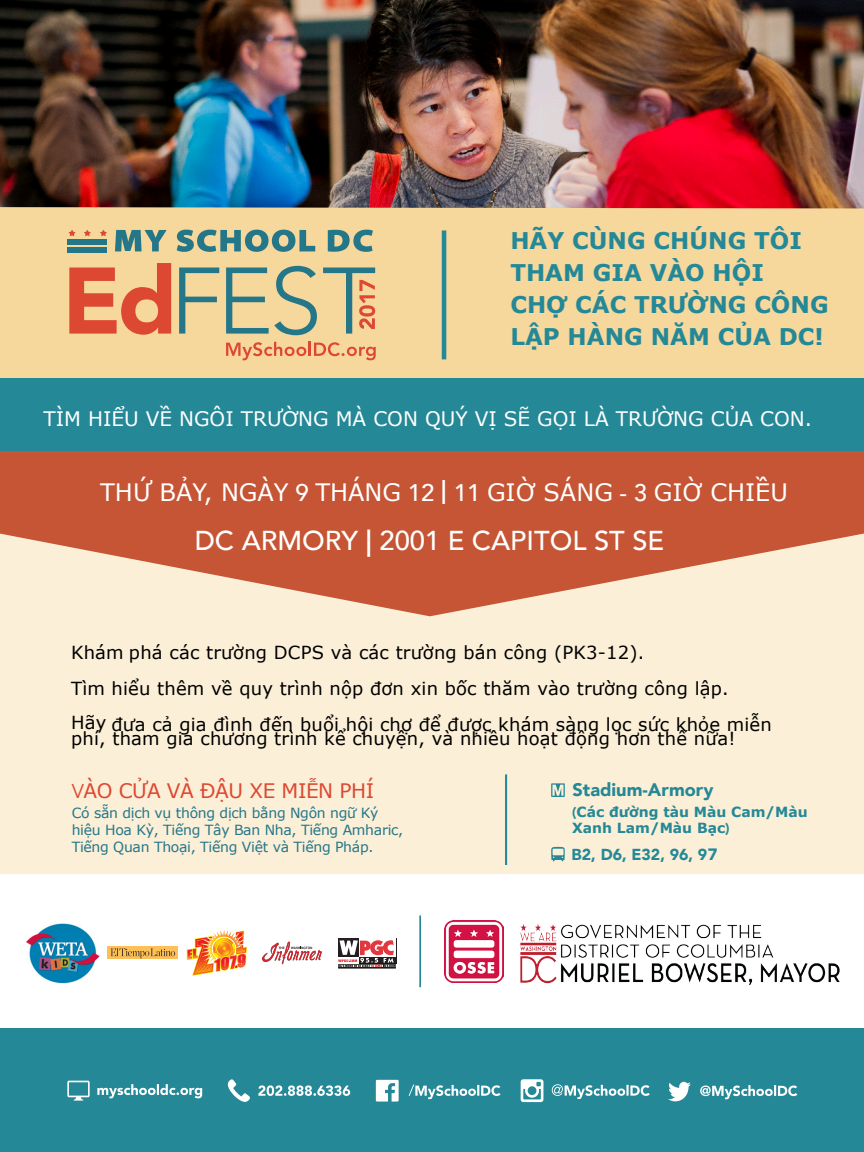
<style>
.page{position:relative;width:864px;height:1152px;background:#fff}
.page>*{position:absolute;margin:0;border:0;box-sizing:border-box;transform-origin:0 0}
.t1{font:500 27.2px "Avenir";color:#fff}
.t2{font:24px "Verdana";color:#fff}
.t3{font:700 23px/32px "Verdana";color:#248897}
.t4{font:20px "Verdana";color:#fff}
.t5{font:20px "Verdana";letter-spacing:-.02em;color:#dd4832}
.t6{font:900 18.2px "Avenir";color:#248897}
.t7{font:18px/36px "Verdana";letter-spacing:.01em;color:#000}
.t8{font:900 15.8px "Avenir";color:#248897}
.t9{font:14px "Verdana";letter-spacing:-.02em;color:#247689}
.t10{font:700 14px "Verdana";color:#248897}
.s1{font-family:"Avenir";font-weight:500}
.s2{font-family:"Avenir";font-weight:800}
.s3{font-weight:800}
.s4{font-family:"Avenir"}
.s5{font-family:"Avenir";font-weight:900}
.s6{font-size:16.4px}
</style>
<div class="page">
<img style="left:0;top:0;width:864px;height:207px">
<div style="left:0;top:616px;width:864px;height:258px;background:#fbefd7"></div>
<svg style="left:0;top:451px;width:864px;height:165px;background:#d27b5c"></svg>
<div style="left:0;top:207px;width:864px;height:171px;background:#f6d79c"></div>
<div style="left:0;top:378px;width:864px;height:73px;background:#248897"></div>
<svg style="left:69px;top:263px;width:102px;height:72px;background:#e7845e"></svg>
<svg style="left:179px;top:268px;width:40px;height:66px;background:#b9bb96"></svg>
<svg style="left:226px;top:266px;width:91px;height:69px;background:#b7b996"></svg>
<svg style="left:226px;top:342px;width:150px;height:18px;background:#eead7d"></svg>
<svg style="left:115px;top:230px;width:51px;height:21px"></svg>
<svg style="left:177px;top:230px;width:138px;height:22px;background:#81a191"></svg>
<svg style="left:328px;top:230px;width:45px;height:22px"></svg>
<div style="left:68px;top:247px;width:39px;height:5px;background:#247689"></div>
<div style="left:68px;top:239px;width:39px;height:5px;background:#247689"></div>
<svg style="left:69px;top:230px;width:7px;height:6px"></svg>
<svg style="left:84px;top:230px;width:7px;height:6px"></svg>
<svg style="left:100px;top:230px;width:7px;height:6px"></svg>
<svg style="left:323px;top:268px;width:52px;height:66px;background:#cbb68d"></svg>
<hr style="left:442px;top:230px;width:4px;height:129px;background:#248897">
<hr style="left:505px;top:774px;width:2px;height:91px;background:#248998">
<svg style="left:551px;top:783px;width:14px;height:14px"></svg>
<svg style="left:551px;top:847px;width:14px;height:14px"></svg>
<div style="left:0;top:1029px;width:864px;height:123px;background:#248897"></div>
<svg style="left:67px;top:1081px;width:23px;height:20px"></svg>
<svg style="left:97px;top:1084px;width:105px;height:14px"></svg>
<svg style="left:668px;top:1082px;width:23px;height:19px"></svg>
<svg style="left:700px;top:1085px;width:97px;height:14px"></svg>
<svg style="left:376px;top:1080px;width:23px;height:22px"></svg>
<svg style="left:409px;top:1084px;width:92px;height:15px"></svg>
<svg style="left:521px;top:1079px;width:22px;height:23px"></svg>
<svg style="left:552px;top:1084px;width:98px;height:15px"></svg>
<svg style="left:258px;top:1085px;width:92px;height:11px"></svg>
<svg style="left:228px;top:1079px;width:22px;height:23px"></svg>
<img style="left:444px;top:920px;width:59px;height:63px">
<hr style="left:419px;top:915px;width:2px;height:72px;background:#248998">
<img style="left:26px;top:923px;width:74px;height:60px">
<svg style="left:187px;top:930px;width:60px;height:46px"></svg>
<svg style="left:262px;top:941px;width:60px;height:23px"></svg>
<svg style="left:338px;top:938px;width:59px;height:31px"></svg>
<div style="left:338px;top:938px;width:58px;height:26px;background:#231f20"></div>
<div style="left:359px;top:939px;width:36px;height:18px;background:#fff"></div>
<hr style="left:338px;top:967px;width:58px;height:1px;background:#040503">
<svg style="left:338px;top:940px;width:58px;height:27px"></svg>
<div style="left:107px;top:947px;width:71px;height:12px;background:#fdc056"></div>
<svg style="left:110px;top:948px;width:65px;height:10px"></svg>
<img style="left:520px;top:924px;width:320px;height:61px">
<p class="t3" style="left:510px;top:225px;width:293px">HÃY CÙNG CHÚNG TÔI<br>THAM GIA VÀO HỘI</p>
<p class="t3" style="left:510px;top:289px;width:320px">CHỢ CÁC TRƯỜNG CÔNG<br>LẬP HÀNG NĂM CỦA DC!</p>
<p class="t4" style="left:43px;top:406px;width:770px">TÌM HIỂU VỀ NGÔI TRƯỜNG MÀ CON QUÝ VỊ SẼ GỌI LÀ TRƯỜNG CỦA CON.</p>
<p class="t2" style="left:100px;top:477px;width:689px">THỨ BẢY, NGÀY <span class="s1">9</span> THÁNG <span class="s1">12</span> <span class="s2">|</span> <span class="s1">11</span> GIỜ SÁNG <span class="s1">- 3</span> GIỜ CHIỀU</p>
<p class="t1" style="left:195px;top:517px;width:471px">DC ARMORY <span class="s3">|</span> 2001 E CAPITOL ST SE</p>
<p class="t7" style="left:71px;top:635px;width:702px">Khám phá các trường DCPS và các trường bán công (PK3-12).<br>Tìm hiểu thêm về quy trình nộp đơn xin bốc thăm vào trường công lập.<br>Hãy đưa cả gia đình đến buổi hội chợ để được khám sàng lọc sức khỏe miễn</p>
<p class="t7" style="left:71px;top:721px;width:666px">phí, tham gia chương trình kể chuyện, và nhiều hoạt động hơn thế nữa!</p>
<p class="t5" style="left:72px;top:778px;width:304px"><span class="s4">V</span>ÀO CỬA VÀ ĐẬU XE MIỄN PHÍ</p>
<p class="t9" style="left:72px;top:804px;width:308px">Có sẵn dịch vụ thông dịch bằng Ngôn ngữ Ký</p>
<p class="t9" style="left:72px;top:821px;width:333px">hiệu Hoa Kỳ, Tiếng Tây Ban Nha, Tiếng Amharic,</p>
<p class="t9" style="left:72px;top:838px;width:303px">Tiếng Quan Thoại, Tiếng Việt và Tiếng Pháp.</p>
<p class="t6" style="left:573px;top:774px;width:142px">Stadium-Armory</p>
<p class="t10" style="left:572px;top:803px;width:237px"><span class="s5">(</span>Các đường tàu Màu Cam/Màu</p>
<p class="t10" style="left:572px;top:819px;width:159px">Xanh Lam/Màu Bạc<span class="s5">)</span></p>
<p class="t8" style="left:572px;top:841px;width:147px">B2, D6, E32, 96, 9<span class="s6">7</span></p>
</div>
